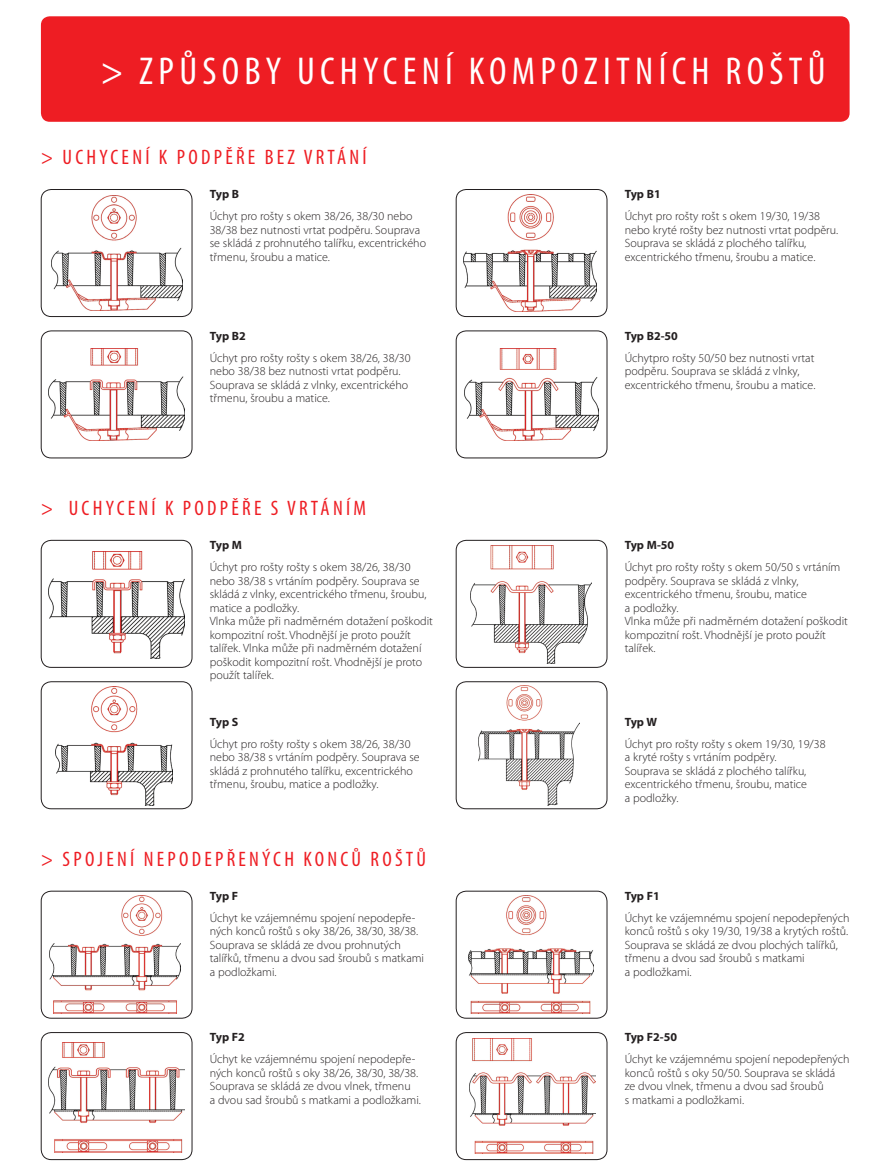
<style>
.page{position:relative;width:892px;height:1169px;background:#fff}
.page>*{position:absolute;margin:0;border:0;box-sizing:border-box;transform-origin:0 0}
.t1{font:condensed 39px "Myriad Pro";letter-spacing:.135em;color:#fff}
.t2{font:condensed 21px "Myriad Pro";letter-spacing:.155em;color:#ee1d23}
.Normální{font:300 12px/13.5px "Myriad Pro";color:#231f20}
.Normální-2{font:700 12px "Myriad Pro";color:#231f20}
</style>
<div class="page">
<div style="left:41px;top:16px;width:808px;height:106px;background:#ee1d23;border-radius:9px"></div>
<img style="left:463px;top:195px;width:133px;height:117px">
<div style="left:455px;top:189px;width:152px;height:128px;border:1px solid #231f20;border-radius:10px"></div>
<img style="left:470px;top:546px;width:121px;height:118px">
<div style="left:455px;top:540px;width:152px;height:128px;border:1px solid #231f20;border-radius:10px"></div>
<img style="left:468px;top:896px;width:125px;height:117px">
<div style="left:455px;top:891px;width:152px;height:127px;border:1px solid #231f20;border-radius:10px"></div>
<img style="left:464px;top:348px;width:134px;height:92px">
<div style="left:455px;top:331px;width:152px;height:127px;border:1px solid #231f20;border-radius:10px"></div>
<img style="left:478px;top:685px;width:101px;height:121px">
<div style="left:455px;top:681px;width:152px;height:128px;border:1px solid #231f20;border-radius:10px"></div>
<img style="left:469px;top:1038px;width:126px;height:115px">
<div style="left:455px;top:1032px;width:152px;height:128px;border:1px solid #231f20;border-radius:10px"></div>
<img style="left:51px;top:196px;width:131px;height:114px">
<div style="left:41px;top:189px;width:151px;height:128px;border:1px solid #231f20;border-radius:10px"></div>
<img style="left:48px;top:551px;width:136px;height:108px">
<div style="left:41px;top:540px;width:151px;height:128px;border:1px solid #231f20;border-radius:10px"></div>
<img style="left:50px;top:896px;width:130px;height:117px">
<div style="left:41px;top:891px;width:151px;height:127px;border:1px solid #231f20;border-radius:10px"></div>
<img style="left:49px;top:348px;width:135px;height:93px">
<div style="left:41px;top:331px;width:151px;height:127px;border:1px solid #231f20;border-radius:10px"></div>
<img style="left:55px;top:687px;width:117px;height:118px">
<div style="left:41px;top:681px;width:151px;height:128px;border:1px solid #231f20;border-radius:10px"></div>
<img style="left:49px;top:1042px;width:135px;height:110px">
<div style="left:41px;top:1032px;width:151px;height:128px;border:1px solid #231f20;border-radius:10px"></div>
<p class="t1" style="left:100px;top:47px;width:726px">&gt; ZPŮSOBY UCHYCENÍ KOMPOZITNÍCH ROŠTŮ</p>
<p class="t2" style="left:41px;top:144px;width:327px">&gt; UCHYCENÍ K PODPĚŘE BEZ VRTÁNÍ</p>
<p class="Normální-2" style="left:210px;top:186px;width:31px">Typ B</p>
<p class="Normální" style="left:210px;top:209px;width:218px">Úchyt pro rošty s okem 38/26, 38/30 nebo 38/38 bez nutnosti vrtat podpěru. Souprava se skládá z prohnutého talířku, excentrického třmenu, šroubu a matice.</p>
<p class="Normální-2" style="left:210px;top:328px;width:37px">Typ B2</p>
<p class="Normální" style="left:210px;top:351px;width:202px">Úchyt pro rošty rošty s okem 38/26, 38/30 nebo 38/38 bez nutnosti vrtat podpěru.<br>Souprava se skládá z vlnky, excentrického třmenu, šroubu a matice.</p>
<p class="t2" style="left:41px;top:495px;width:326px">&gt; UCHYCENÍ K PODPĚŘE S VRTÁNÍM</p>
<p class="Normální-2" style="left:210px;top:537px;width:34px">Typ M</p>
<p class="Normální" style="left:210px;top:560px;width:225px">Úchyt pro rošty rošty s okem 38/26, 38/30 nebo 38/38 s vrtáním podpěry. Souprava se skládá z vlnky, excentrického třmenu, šroubu, matice a podložky.<br>Vlnka může při nadměrném dotažení poškodit kompozitní rošt. Vhodnější je proto použít talířek. Vlnka může při nadměrném dotažení poškodit kompozitní rošt. Vhodnější je proto použít talířek.</p>
<p class="Normální-2" style="left:210px;top:714px;width:30px">Typ S</p>
<p class="Normální" style="left:210px;top:737px;width:211px">Úchyt pro rošty rošty s okem 38/26, 38/30 nebo 38/38 s vrtáním podpěry. Souprava se skládá z prohnutého talířku, excentrického třmenu, šroubu, matice a podložky.</p>
<p class="t2" style="left:41px;top:846px;width:386px">&gt; SPOJENÍ NEPODEPŘENÝCH KONCŮ ROŠTŮ</p>
<p class="Normální-2" style="left:210px;top:888px;width:30px">Typ F</p>
<p class="Normální" style="left:210px;top:911px;width:216px">Úchyt ke vzájemnému spojení nepodepře&shy;ných konců roštů s oky 38/26, 38/30, 38/38.<br>Souprava se skládá ze dvou prohnutých talířků, třmenu a dvou sad šroubů s matkami a podložkami.</p>
<p class="Normální-2" style="left:210px;top:1029px;width:37px">Typ F2</p>
<p class="Normální" style="left:210px;top:1052px;width:212px">Úchyt ke vzájemnému spojení nepodepře&shy;ných konců roštů s oky 38/26, 38/30, 38/38.<br>Souprava se skládá ze dvou vlnek, třmenu<br>a dvou sad šroubů s matkami a podložkami.</p>
<p class="Normální-2" style="left:624px;top:186px;width:37px">Typ B1</p>
<p class="Normální" style="left:624px;top:209px;width:215px">Úchyt pro rošty rošt s okem 19/30, 19/38 nebo kryté rošty bez nutnosti vrtat podpěru.<br>Souprava se skládá z plochého talířku, excentrického třmenu, šroubu a matice.</p>
<p class="Normální-2" style="left:624px;top:328px;width:55px">Typ B2-50</p>
<p class="Normální" style="left:624px;top:351px;width:192px">Úchytpro rošty 50/50 bez nutnosti vrtat podpěru. Souprava se skládá z vlnky, excentrického třmenu, šroubu a matice.</p>
<p class="Normální-2" style="left:624px;top:537px;width:51px">Typ M-50</p>
<p class="Normální" style="left:624px;top:560px;width:225px">Úchyt pro rošty rošty s okem 50/50 s vrtáním podpěry. Souprava se skládá z vlnky, excentrického třmenu, šroubu, matice<br>a podložky.<br>Vlnka může při nadměrném dotažení poškodit kompozitní rošt. Vhodnější je proto použít talířek.</p>
<p class="Normální-2" style="left:624px;top:714px;width:34px">Typ W</p>
<p class="Normální" style="left:624px;top:737px;width:202px">Úchyt pro rošty rošty s okem 19/30, 19/38 a kryté rošty s vrtáním podpěry.<br>Souprava se skládá z plochého talířku, excentrického třmenu, šroubu, matice<br>a podložky.</p>
<p class="Normální-2" style="left:624px;top:888px;width:37px">Typ F1</p>
<p class="Normální" style="left:624px;top:911px;width:226px">Úchyt ke vzájemnému spojení nepodepřených konců roštů s oky 19/30, 19/38 a krytých roštů.<br>Souprava se skládá ze dvou plochých talířků, třmenu a dvou sad šroubů s matkami<br>a podložkami.</p>
<p class="Normální-2" style="left:624px;top:1029px;width:54px">Typ F2-50</p>
<p class="Normální" style="left:624px;top:1052px;width:226px">Úchyt ke vzájemnému spojení nepodepřených konců roštů s oky 50/50. Souprava se skládá<br>ze dvou vlnek, třmenu a dvou sad šroubů<br>s matkami a podložkami.</p>
</div>
